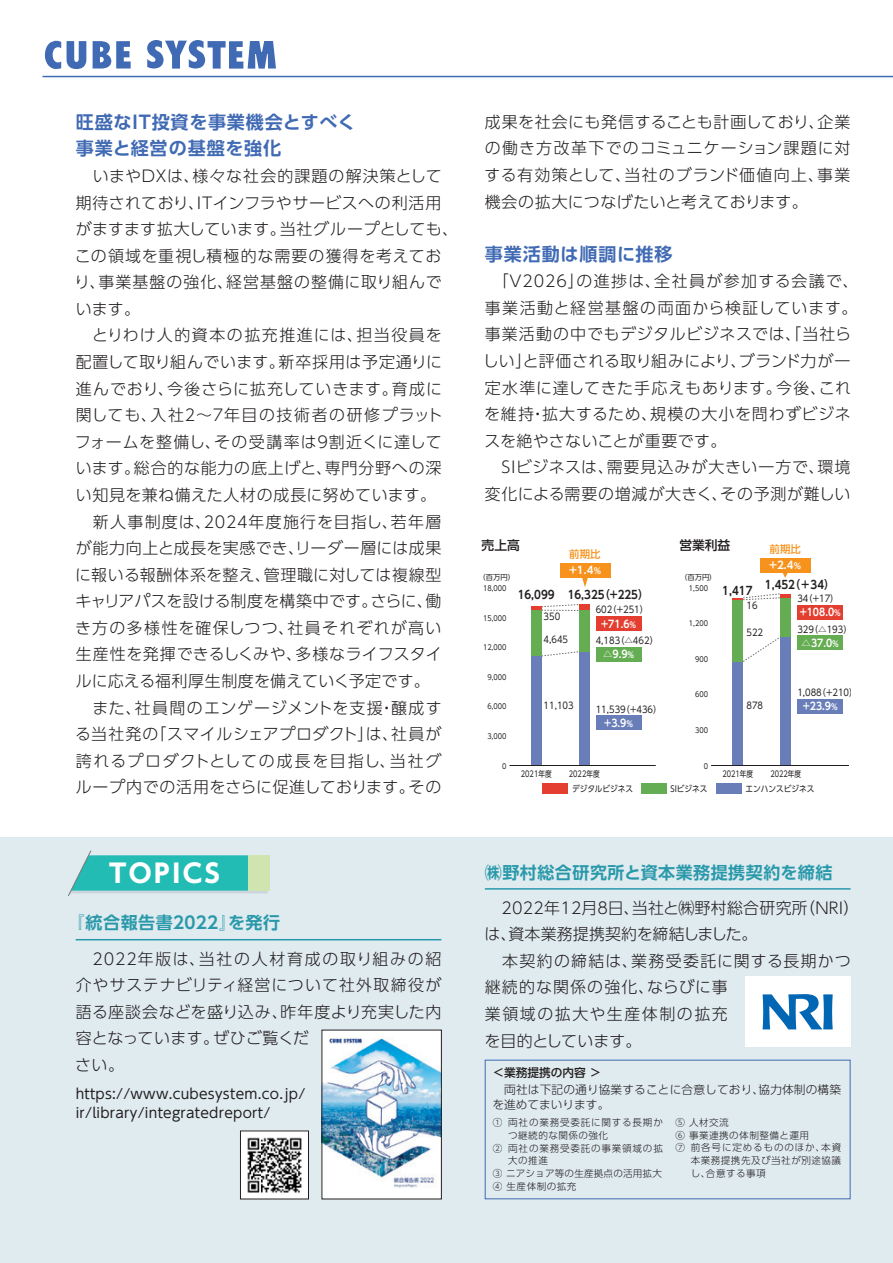
<style>
.page{position:relative;width:893px;height:1263px;background:#fff}
.page>*{position:absolute;margin:0;border:0;box-sizing:border-box;transform-origin:0 0}
.t1{font:700 25.5px "UD Shin Go Pro";letter-spacing:.1em;color:#fff}
.t2{font:700 18px/26.5px "UD Shin Go Pro De";letter-spacing:.05em;color:#406ab4}
.t3{font:700 16.95px "UD Shin Go Pro De";letter-spacing:.03em;color:#2999aa}
.t4{font:300 15.9px/26.5px "UD Shin Go Pro";letter-spacing:.045em;color:#231f20}
.t5{font:300 15.9px/26.5px "UD Shin Go Pro";letter-spacing:.02em;color:#231f20}
.t6{font:13.8px/19.2px "UD Shin Go Pro";letter-spacing:.02em;color:#231f20}
.t7{font:500 12.75px "UD Shin Go Pro";color:#231f20}
.t8{font:300 11.7px/14.9px "UD Shin Go Pro";letter-spacing:.01em;color:#231f20}
.t9{font:500 11.7px "UD Shin Go Pro";color:#231f20}
.t10{font:700 11.4px "UD Shin Go Pro De";color:#231f20;scale:.9 1}
.t11{font:700 10.35px "UD Shin Go Pro De";color:#fff;scale:.9 1}
.t12{font:700 10.35px "UD Shin Go Pro De";color:#fff}
.t13{font:500 10.35px "UD Shin Go Pro";color:#f7931d}
.t14{font:300 9.6px "UD Shin Go Pro";letter-spacing:.05em;color:#231f20}
.t15{font:300 9.6px "UD Shin Go Pro";letter-spacing:.085em;color:#231f20}
.t16{font:300 9.6px "UD Shin Go Pro";letter-spacing:.02em;color:#231f20}
.t17{font:9.45px "UD Shin Go Pro";color:#231f20;scale:.9 1}
.t18{font:8.55px "UD Shin Go Pro";color:#231f20;scale:.9 1}
.t19{font:8.4px "UD Shin Go Pro";color:#231f20;scale:.8 1}
.t20{font:7.35px "UD Shin Go Pro";color:#231f20;scale:.9 1}
.t21{font:7.35px "UD Shin Go Pro";color:#231f20}
.s1{font-size:8.4px}
</style>
<div class="page">
<hr style="left:43px;top:76px;width:850px;height:1px;background:#406ab4">
<div style="left:0;top:838px;width:893px;height:425px;background:#e0ebf0"></div>
<svg style="left:541px;top:651px;width:37px;height:5px"></svg>
<svg style="left:743px;top:636px;width:38px;height:26px"></svg>
<div style="left:579px;top:652px;width:10px;height:113px;background:#697db8"></div>
<div style="left:579px;top:610px;width:10px;height:42px;background:#65ad53"></div>
<div style="left:579px;top:604px;width:10px;height:6px;background:#e33e30"></div>
<div style="left:596px;top:616px;width:46px;height:15px;background:#e33e30"></div>
<div style="left:596px;top:647px;width:46px;height:15px;background:#65ad53"></div>
<div style="left:596px;top:715px;width:46px;height:15px;background:#697db8"></div>
<div style="left:560px;top:563px;width:50px;height:14px;background:#f7931d"></div>
<div style="left:760px;top:558px;width:50px;height:14px;background:#f7931d"></div>
<div style="left:781px;top:637px;width:10px;height:128px;background:#697db8"></div>
<div style="left:781px;top:598px;width:10px;height:39px;background:#65ad53"></div>
<hr style="left:781px;top:594px;width:10px;height:4px;background:#e33e30">
<div style="left:531px;top:656px;width:10px;height:109px;background:#697db8"></div>
<div style="left:531px;top:610px;width:10px;height:46px;background:#65ad53"></div>
<svg style="left:531px;top:604px;width:48px;height:7px"></svg>
<div style="left:733px;top:661px;width:10px;height:104px;background:#697db8"></div>
<div style="left:733px;top:600px;width:10px;height:61px;background:#65ad53"></div>
<svg style="left:733px;top:593px;width:48px;height:7px"></svg>
<div style="left:797px;top:605px;width:46px;height:15px;background:#e33e30"></div>
<div style="left:797px;top:635px;width:46px;height:15px;background:#65ad53"></div>
<div style="left:797px;top:699px;width:46px;height:15px;background:#697db8"></div>
<svg style="left:582px;top:577px;width:6px;height:10px"></svg>
<svg style="left:782px;top:572px;width:6px;height:6px"></svg>
<div style="left:542px;top:783px;width:26px;height:11px;background:#e33e30"></div>
<div style="left:641px;top:783px;width:25px;height:11px;background:#65ad53"></div>
<div style="left:716px;top:783px;width:25px;height:11px;background:#697db8"></div>
<hr style="left:509px;top:765px;width:147px;height:1px;background:#231f20">
<hr style="left:711px;top:765px;width:138px;height:1px;background:#231f20">
<div style="left:485px;top:1060px;width:365px;height:139px;border:1px solid #406ab4"></div>
<hr style="left:485px;top:888px;width:366px;height:2px;background:#2999aa">
<hr style="left:76px;top:939px;width:365px;height:1px;background:#2999aa">
<svg style="left:68px;top:850px;width:200px;height:46px"></svg>
<div style="left:249px;top:855px;width:21px;height:36px;background:#cfe4ae"></div>
<svg style="left:44px;top:40px;width:43px;height:29px"></svg>
<svg style="left:93px;top:41px;width:38px;height:28px"></svg>
<svg style="left:147px;top:40px;width:129px;height:29px"></svg>
<div style="left:240px;top:1131px;width:68px;height:68px;background:#fff"></div>
<div style="left:240px;top:1131px;width:69px;height:68px;border:1px solid #231f20"></div>
<img style="left:247px;top:1137px;width:55px;height:55px">
<div style="left:745px;top:976px;width:106px;height:71px;background:#fff"></div>
<svg style="left:763px;top:994px;width:70px;height:35px"></svg>
<img style="left:324px;top:1032px;width:116px;height:165px">
<div style="left:322px;top:1030px;width:120px;height:169px;border:1px solid #231f20"></div>
<p class="t2" style="left:76px;top:108px;width:281px">旺盛なIT投資を事業機会とすべく事業と経営の基盤を強化</p>
<p class="t4" style="left:74px;top:162px;width:385px">　いまやDXは、様々な社会的課題の解決策として期待されており、ITインフラやサービスへの利活用がますます拡大しています。当社グループとしても、この領域を重視し積極的な需要の獲得を考えており、事業基盤の強化、経営基盤の整備に取り組んでいます。<br>　とりわけ人的資本の拡充推進には、担当役員を配置して取り組んでいます。新卒採用は予定通りに進んでおり、今後さらに拡充していきます。育成に関しても、入社2～7年目の技術者の研修プラットフォームを整備し、その受講率は9割近くに達しています。総合的な能力の底上げと、専門分野への深い知見を兼ね備えた人材の成長に努めています。<br>　新人事制度は、2024年度施行を目指し、若年層が能力向上と成長を実感でき、リーダー層には成果に報いる報酬体系を整え、管理職に対しては複線型キャリアパスを設ける制度を構築中です。さらに、働き方の多様性を確保しつつ、社員それぞれが高い生産性を発揮できるしくみや、多様なライフスタイルに応える福利厚生制度を備えていく予定です。<br>　また、社員間のエンゲージメントを支援・醸成する当社発の「スマイルシェアプロダクト」は、社員が誇れるプロダクトとしての成長を目指し、当社グループ内での活用をさらに促進しております。その</p>
<h1 class="t1" style="left:109px;top:853px;width:112px">TOPICS</h1>
<p class="t3" style="left:67px;top:909px;width:214px">『統合報告書２０２２』を発行</p>
<p class="t4" style="left:75px;top:945px;width:368px">　2022年版は、当社の人材育成の取り組みの紹介やサステナビリティ経営について社外取締役が語る座談会などを盛り込み、昨年度より充実した内容となっています。ぜひご覧くだ<br>さい。</p>
<p class="t6" style="left:76px;top:1083px;width:231px">https://www.cubesystem.co.jp/ ir/library/integratedreport/</p>
<p class="t4" style="left:484px;top:108px;width:367px;text-align:justify">成果を社会にも発信することも計画しており、企業の働き方改革下でのコミュニケーション課題に対する有効策として、当社のブランド価値向上、事業機会の拡大につなげたいと考えております。</p>
<p class="t2" style="left:485px;top:240px;width:189px">事業活動は順調に推移</p>
<p class="t4" style="left:483px;top:267px;width:377px">　「V2026」の進捗は、全社員が参加する会議で、事業活動と経営基盤の両面から検証しています。事業活動の中でもデジタルビジネスでは、「当社らしい」と評価される取り組みにより、ブランド力が一定水準に達してきた手応えもあります。今後、これを維持・拡大するため、規模の大小を問わずビジネスを絶やさないことが重要です。<br>　SIビジネスは、需要見込みが大きい一方で、環境変化による需要の増減が大きく、その予測が難しい</p>
<p class="t7" style="left:482px;top:535px;width:40px">売上高</p>
<p class="t7" style="left:679px;top:535px;width:53px">営業利益</p>
<p class="t13" style="left:770px;top:541px;width:33px">前期比</p>
<p class="t13" style="left:569px;top:546px;width:33px">前期比</p>
<p class="t12" style="left:769px;top:557px;width:33px">+2.4<span class="s1">%</span></p>
<p class="t12" style="left:569px;top:562px;width:33px">+1.4<span class="s1">%</span></p>
<p class="t21" style="left:479px;top:571px;width:38px">（百万円）</p>
<p class="t21" style="left:680px;top:571px;width:38px">（百万円）</p>
<p class="t10" style="left:765px;top:575px;width:73px">1,452(＋34)</p>
<p class="t20" style="left:483px;top:582px;width:28px">18,000</p>
<p class="t20" style="left:689px;top:582px;width:23px">1,500</p>
<p class="t10" style="left:518px;top:585px;width:43px">16,099</p>
<p class="t10" style="left:722px;top:581px;width:35px">1,417</p>
<p class="t10" style="left:568px;top:585px;width:85px">16,325(+225)</p>
<p class="t11" style="left:601px;top:615px;width:40px">+71.6<span class="s1">%</span></p>
<p class="t11" style="left:603px;top:646px;width:36px">△9.9<span class="s1">%</span></p>
<p class="t17" style="left:797px;top:590px;width:47px">34（+17）</p>
<p class="t17" style="left:797px;top:621px;width:62px">329（△193）</p>
<p class="t17" style="left:746px;top:598px;width:14px">16</p>
<p class="t17" style="left:596px;top:601px;width:60px">602（+251）</p>
<p class="t17" style="left:596px;top:633px;width:71px">4,183（△462）</p>
<p class="t11" style="left:800px;top:604px;width:47px">+108.0<span class="s1">%</span></p>
<p class="t11" style="left:802px;top:634px;width:43px">△37.0<span class="s1">%</span></p>
<p class="t17" style="left:544px;top:609px;width:20px">350</p>
<p class="t20" style="left:483px;top:612px;width:28px">15,000</p>
<p class="t20" style="left:689px;top:618px;width:23px">1,200</p>
<p class="t17" style="left:746px;top:625px;width:20px">522</p>
<p class="t17" style="left:544px;top:631px;width:29px">4,645</p>
<p class="t20" style="left:483px;top:641px;width:28px">12,000</p>
<p class="t20" style="left:695px;top:653px;width:16px">900</p>
<p class="t20" style="left:487px;top:671px;width:23px">9,000</p>
<p class="t20" style="left:487px;top:701px;width:23px">6,000</p>
<p class="t20" style="left:487px;top:730px;width:23px">3,000</p>
<p class="t20" style="left:502px;top:760px;width:6px">0</p>
<p class="t17" style="left:544px;top:698px;width:35px">11,103</p>
<p class="t17" style="left:596px;top:701px;width:75px">11,539（+436）</p>
<p class="t11" style="left:604px;top:714px;width:33px">+3.9<span class="s1">%</span></p>
<p class="t20" style="left:695px;top:689px;width:16px">600</p>
<p class="t20" style="left:695px;top:724px;width:16px">300</p>
<p class="t17" style="left:746px;top:698px;width:20px">878</p>
<p class="t17" style="left:797px;top:685px;width:69px">1,088（+210）</p>
<p class="t11" style="left:803px;top:698px;width:40px">+23.9<span class="s1">%</span></p>
<p class="t20" style="left:704px;top:760px;width:6px">0</p>
<p class="t19" style="left:521px;top:767px;width:40px">2021年度</p>
<p class="t19" style="left:722px;top:767px;width:40px">2021年度</p>
<p class="t19" style="left:770px;top:767px;width:40px">2022年度</p>
<p class="t19" style="left:569px;top:767px;width:40px">2022年度</p>
<p class="t18" style="left:572px;top:782px;width:70px">デジタルビジネス</p>
<p class="t18" style="left:670px;top:782px;width:43px">SIビジネス</p>
<p class="t18" style="left:745px;top:782px;width:78px">エンハンスビジネス</p>
<p class="t3" style="left:485px;top:858px;width:349px">㈱野村総合研究所と資本業務提携契約を締結</p>
<p class="t5" style="left:484px;top:894px;width:376px;text-indent:17px">2022年12月8日、当社と㈱野村総合研究所（NRI）は、資本業務提携契約を締結しました。<br>　本契約の締結は、業務受委託に関する長期かつ継続的な関係の強化、ならびに事<br>業領域の拡大や生産体制の拡充<br>を目的としています。</p>
<p class="t9" style="left:492px;top:1063px;width:111px">＜業務提携の内容 ＞</p>
<p class="t8" style="left:492px;top:1082px;width:350px">　両社は下記の通り協業することに合意しており、協力体制の構築を進めてまいります。</p>
<p class="t15" style="left:493px;top:1115px;width:172px">① 両社の業務受委託に関する長期か</p>
<p class="t14" style="left:508px;top:1127px;width:101px">つ継続的な関係の強化</p>
<p class="t15" style="left:493px;top:1140px;width:172px">② 両社の業務受委託の事業領域の拡</p>
<p class="t14" style="left:508px;top:1153px;width:41px">大の推進</p>
<p class="t16" style="left:493px;top:1166px;width:171px">③ ニアショア等の生産拠点の活用拡大</p>
<p class="t14" style="left:493px;top:1178px;width:85px">④ 生産体制の拡充</p>
<p class="t14" style="left:675px;top:1114px;width:55px">⑤ 人材交流</p>
<p class="t14" style="left:675px;top:1127px;width:135px">⑥ 事業連携の体制整備と運用</p>
<p class="t15" style="left:675px;top:1140px;width:167px">⑦ 前各号に定めるもののほか、本資</p>
<p class="t14" style="left:691px;top:1153px;width:152px">本業務提携先及び当社が別途協議</p>
<p class="t14" style="left:691px;top:1165px;width:77px">し、合意する事項</p>
</div>
